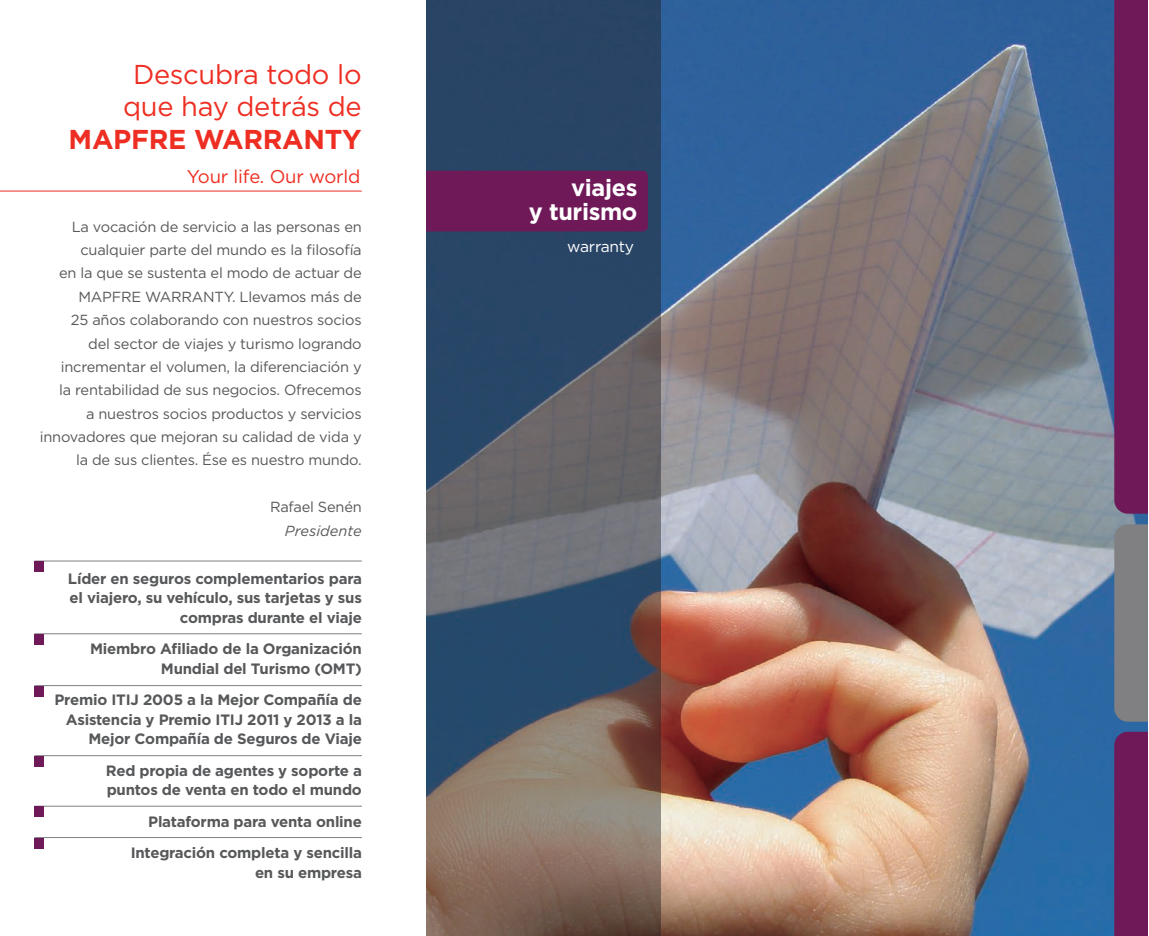
<style>
.page{position:relative;width:1149px;height:936px;background:#fff}
.page>*{position:absolute;margin:0;border:0;box-sizing:border-box;transform-origin:0 0}
.t1{font:27.3px/32.7px "Gotham";letter-spacing:-.01em;color:#ee2e22;text-align:center}
.t2{font:700 27.3px "Gotham";letter-spacing:-.01em;color:#ee2e22}
.t3{font:700 23.4px/24px "Gotham";letter-spacing:-.015em;color:#fff;text-align:right}
.t4{font:18.45px "Gotham";letter-spacing:-.01em;color:#ee2e22}
.t5{font:15.6px "Gotham";letter-spacing:-.015em;color:#fff}
.t6{font:700 15px/19.5px "Gotham";letter-spacing:-.015em;color:#57585a;text-align:right}
.t7{font:14.55px/23.4px "Gotham";letter-spacing:-.015em;color:#57585a;text-align:right}
.t8{font:italic 14.55px "Gotham";color:#57585a}
</style>
<div class="page">
<img style="left:660px;top:1px;width:487px;height:934px">
<div style="left:1113px;top:1px;width:34px;height:512px;background:#6f1959"></div>
<div style="left:1113px;top:731px;width:34px;height:204px;background:#6f1959"></div>
<svg style="left:1113px;top:524px;width:34px;height:197px;background:#7d7f84"></svg>
<svg style="left:426px;top:1px;width:234px;height:934px;background:#4d5867"></svg>
<div style="left:411px;top:171px;width:236px;height:60px;background:#6f1959;border-radius:6px"></div>
<hr style="left:0;top:191px;width:361px;height:1px;background:#ee2e22">
<hr style="left:34px;top:633px;width:328px;height:1px;background:#808083">
<hr style="left:34px;top:560px;width:328px;height:1px;background:#808083">
<hr style="left:34px;top:685px;width:328px;height:1px;background:#808083">
<hr style="left:34px;top:755px;width:328px;height:1px;background:#808083">
<hr style="left:34px;top:837px;width:328px;height:1px;background:#808083">
<hr style="left:34px;top:805px;width:328px;height:1px;background:#808083">
<svg style="left:34px;top:634px;width:10px;height:10px"></svg>
<svg style="left:34px;top:561px;width:10px;height:11px"></svg>
<svg style="left:34px;top:686px;width:10px;height:10px"></svg>
<svg style="left:34px;top:756px;width:10px;height:10px"></svg>
<svg style="left:34px;top:838px;width:10px;height:10px"></svg>
<svg style="left:34px;top:806px;width:10px;height:11px"></svg>
<div style="left:385px;top:1px;width:40px;height:934px;background:#fff"></div>
<h1 class="t1" style="left:123px;top:57px;width:240px">Descubra todo lo que hay detrás de</h1>
<h1 class="t2" style="left:69px;top:121px;width:294px">MAPFRE WARRANTY</h1>
<p class="t4" style="left:187px;top:165px;width:175px">Your life. Our world</p>
<p class="t7" style="left:40px;top:214px;width:323px">La vocación de servicio a las personas en cualquier parte del mundo es la filosofía<br>en la que se sustenta el modo de actuar de MAPFRE WARRANTY. Llevamos más de<br>25 años colaborando con nuestros socios<br>del sector de viajes y turismo logrando incrementar el volumen, la diferenciación y<br>la rentabilidad de sus negocios. Ofrecemos<br>a nuestros socios productos y servicios innovadores que mejoran su calidad de vida y la de sus clientes. Ése es nuestro mundo.</p>
<p class="t7" style="left:270px;top:495px;width:93px">Rafael Senén</p>
<p class="t8" style="left:285px;top:521px;width:78px">Presidente</p>
<p class="t6" style="left:68px;top:568px;width:295px">Líder en seguros complementarios para el viajero, su vehículo, sus tarjetas y sus compras durante el viaje</p>
<p class="t6" style="left:90px;top:639px;width:273px">Miembro Afiliado de la Organización<br>Mundial del Turismo (OMT)</p>
<p class="t6" style="left:54px;top:690px;width:309px">Premio ITIJ 2005 a la Mejor Compañía de<br>Asistencia y Premio ITIJ 2011 y 2013 a la<br>Mejor Compañía de Seguros de Viaje</p>
<p class="t6" style="left:106px;top:760px;width:257px;text-align:left">Red propia de agentes y soporte a puntos de venta en todo el mundo</p>
<p class="t6" style="left:131px;top:805px;width:233px;line-height:31.5px">Plataforma para venta online<br>Integración completa y sencilla</p>
<p class="t6" style="left:255px;top:862px;width:108px">en su empresa</p>
<h2 class="t3" style="left:528px;top:175px;width:110px">viajes<br>y turismo</h2>
<p class="t5" style="left:567px;top:236px;width:68px">warranty</p>
</div>
